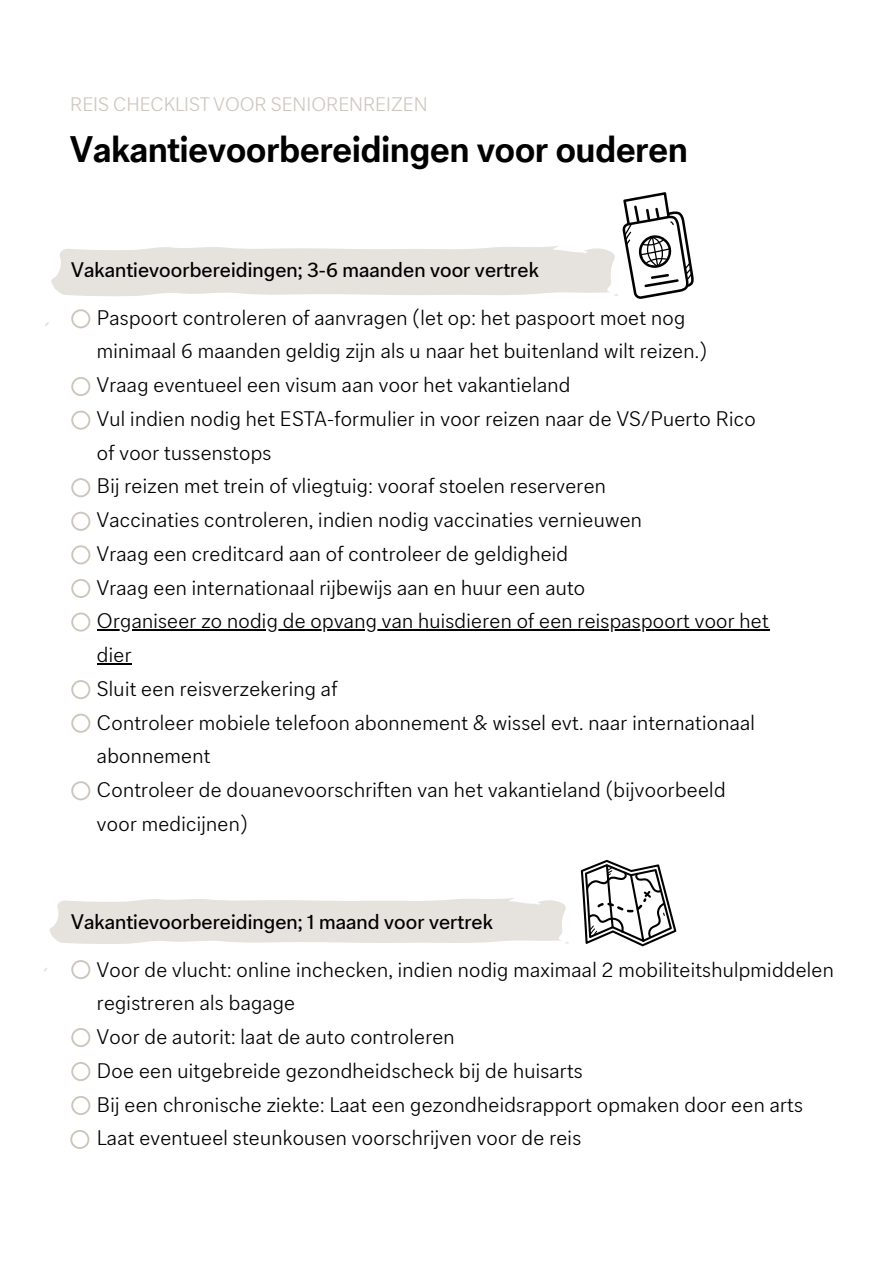
<style>
.page{position:relative;width:893px;height:1264px;background:#fff}
.page>*{position:absolute;margin:0;border:0;box-sizing:border-box;transform-origin:0 0}
.t1{font:700 36px "CA Sans Pro";color:#000}
.t2{font:300 21px/33.8px "CA Sans Pro";letter-spacing:.015em;color:#000}
.t3{font:21px "CA Sans Pro";letter-spacing:.005em;color:#000}
.t4{font:300 19.5px "CA Sans Pro";color:#cdc6bc}
</style>
<div class="page">
<svg style="left:51px;top:246px;width:564px;height:45px;background:#e7e4df"></svg>
<svg style="left:45px;top:291px;width:573px;height:98px"></svg>
<svg style="left:49px;top:898px;width:517px;height:41px;background:#e7e4df"></svg>
<svg style="left:44px;top:939px;width:525px;height:101px"></svg>
<svg style="left:71px;top:960px;width:19px;height:19px"></svg>
<svg style="left:71px;top:1027px;width:19px;height:20px"></svg>
<svg style="left:71px;top:1062px;width:19px;height:19px"></svg>
<svg style="left:71px;top:1096px;width:19px;height:19px"></svg>
<svg style="left:71px;top:309px;width:19px;height:19px"></svg>
<svg style="left:71px;top:511px;width:19px;height:20px"></svg>
<svg style="left:71px;top:545px;width:19px;height:19px"></svg>
<svg style="left:71px;top:377px;width:19px;height:19px"></svg>
<svg style="left:71px;top:410px;width:19px;height:20px"></svg>
<svg style="left:71px;top:579px;width:19px;height:19px"></svg>
<svg style="left:71px;top:612px;width:19px;height:19px"></svg>
<svg style="left:71px;top:680px;width:19px;height:19px"></svg>
<svg style="left:71px;top:713px;width:19px;height:19px"></svg>
<svg style="left:71px;top:781px;width:19px;height:19px"></svg>
<svg style="left:71px;top:478px;width:19px;height:19px"></svg>
<svg style="left:70px;top:1130px;width:19px;height:18px"></svg>
<hr style="left:97px;top:629px;width:672px;height:1px;background:#000">
<hr style="left:97px;top:663px;width:35px;height:1px;background:#000">
<svg style="left:622px;top:192px;width:72px;height:107px"></svg>
<svg style="left:580px;top:859px;width:96px;height:87px"></svg>
<p class="t4" style="left:70px;top:92px;width:359px">REIS CHECKLIST VOOR SENIORENREIZEN</p>
<p class="t1" style="left:70px;top:126px;width:619px">Vakantievoorbereidingen voor ouderen</p>
<p class="t3" style="left:71px;top:256px;width:469px">Vakantievoorbereidingen; 3-6 maanden voor vertrek</p>
<p class="t2" style="left:97px;top:300px;width:611px">Paspoort controleren of aanvragen (let op: het paspoort moet nog minimaal 6 maanden geldig zijn als u naar het buitenland wilt reizen.)</p>
<p class="t2" style="left:97px;top:368px;width:475px">Vraag eventueel een visum aan voor het vakantieland</p>
<p class="t2" style="left:97px;top:401px;width:660px">Vul indien nodig het ESTA-formulier in voor reizen naar de VS/Puerto Rico of voor tussenstops</p>
<p class="t2" style="left:97px;top:469px;width:510px">Bij reizen met trein of vliegtuig: vooraf stoelen reserveren</p>
<p class="t2" style="left:97px;top:502px;width:546px">Vaccinaties controleren, indien nodig vaccinaties vernieuwen</p>
<p class="t2" style="left:97px;top:536px;width:472px">Vraag een creditcard aan of controleer de geldigheid</p>
<p class="t2" style="left:97px;top:570px;width:489px">Vraag een internationaal rijbewijs aan en huur een auto</p>
<p class="t2" style="left:97px;top:604px;width:673px">Organiseer zo nodig de opvang van huisdieren of een reispaspoort voor het dier</p>
<p class="t2" style="left:97px;top:671px;width:242px">Sluit een reisverzekering af</p>
<p class="t2" style="left:97px;top:705px;width:659px">Controleer mobiele telefoon abonnement &amp; wissel evt. naar internationaal abonnement</p>
<p class="t2" style="left:97px;top:772px;width:630px">Controleer de douanevoorschriften van het vakantieland (bijvoorbeeld voor medicijnen)</p>
<p class="t3" style="left:71px;top:908px;width:423px">Vakantievoorbereidingen; 1 maand voor vertrek</p>
<p class="t2" style="left:97px;top:952px;width:738px">Voor de vlucht: online inchecken, indien nodig maximaal 2 mobiliteitshulpmiddelen registreren als bagage</p>
<p class="t2" style="left:97px;top:1019px;width:359px">Voor de autorit: laat de auto controleren</p>
<p class="t2" style="left:97px;top:1053px;width:487px">Doe een uitgebreide gezondheidscheck bij de huisarts</p>
<p class="t2" style="left:97px;top:1087px;width:707px">Bij een chronische ziekte: Laat een gezondheidsrapport opmaken door een arts</p>
<p class="t2" style="left:97px;top:1120px;width:485px">Laat eventueel steunkousen voorschrijven voor de reis</p>
</div>
